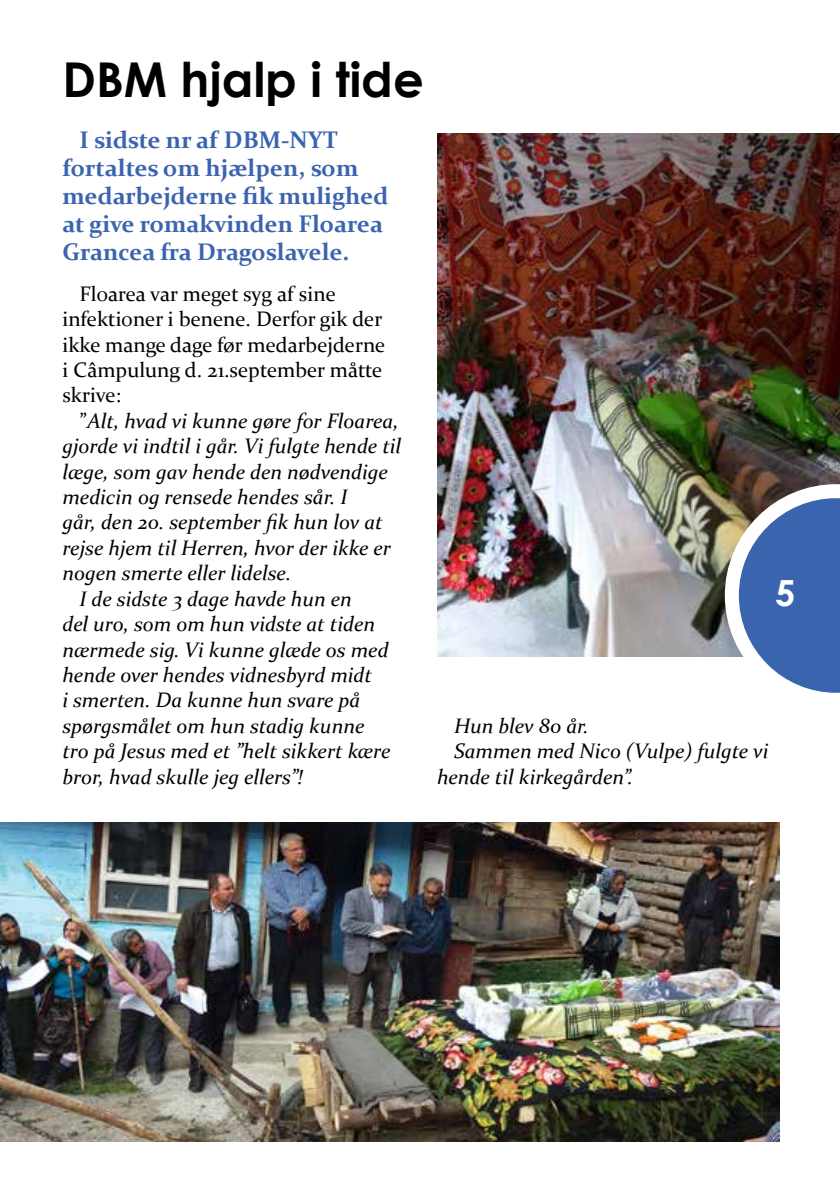
<style>
.page{position:relative;width:840px;height:1191px;background:#fff}
.page>*{position:absolute;margin:0;border:0;box-sizing:border-box;transform-origin:0 0}
.t1{font:700 48px "Century Gothic";color:#000}
.t2{font:700 36px "Century Gothic";color:#fff}
.t3{font:700 24px/28px "Constantia";color:#3b64af}
.t4{font:italic 21px "Constantia";color:#000}
.t5{font:21px/25.4px "Constantia";color:#000}
.s1{font-style:normal}
</style>
<div class="page">
<img style="left:437px;top:133px;width:402px;height:523px">
<svg style="left:724px;top:484px;width:115px;height:209px"></svg>
<img style="left:0;top:822px;width:779px;height:319px">
<h1 class="t1" style="left:62px;top:44px;width:362px">DBM hjalp i tide</h1>
<p class="t3" style="left:62px;top:125px;width:327px;text-indent:17px">I sidste nr af DBM-NYT fortaltes om hjælpen, som medarbejderne fik mulighed at give romakvinden Floarea<br>Grancea fra Dragoslavele.</p>
<p class="t5" style="left:62px;top:280px;width:324px;text-indent:17px">Floarea var meget syg af sine infektioner i benene. Derfor gik der ikke mange dage før medarbejderne i Câmpulung d. 21.september måtte skrive:</p>
<p class="t4" style="left:79px;top:406px;width:320px"><span class="s1">”</span>Alt, hvad vi kunne gøre for Floarea,</p>
<p class="t4" style="left:62px;top:432px;width:340px">gjorde vi indtil i går. Vi fulgte hende til</p>
<p class="t4" style="left:62px;top:457px;width:327px">læge, som gav hende den nødvendige</p>
<p class="t4" style="left:62px;top:482px;width:286px">medicin og rensede hendes sår. I</p>
<p class="t4" style="left:62px;top:508px;width:321px">går, den 20. september fik hun lov at</p>
<p class="t4" style="left:62px;top:533px;width:330px">rejse hjem til Herren, hvor der ikke er</p>
<p class="t4" style="left:62px;top:559px;width:230px">nogen smerte eller lidelse.</p>
<p class="t4" style="left:79px;top:584px;width:274px">I de sidste 3 dage havde hun en</p>
<p class="t4" style="left:62px;top:609px;width:314px">del uro, som om hun vidste at tiden</p>
<p class="t4" style="left:62px;top:635px;width:327px">nærmede sig. Vi kunne glæde os med</p>
<p class="t4" style="left:62px;top:660px;width:311px">hende over hendes vidnesbyrd midt</p>
<p class="t4" style="left:62px;top:686px;width:299px">i smerten. Da kunne hun svare på</p>
<p class="t4" style="left:62px;top:711px;width:303px">spørgsmålet om hun stadig kunne</p>
<p class="t4" style="left:62px;top:737px;width:329px">tro på Jesus med et ”helt sikkert kære</p>
<p class="t4" style="left:62px;top:762px;width:242px">bror, hvad skulle jeg ellers”!</p>
<h2 class="t2" style="left:774px;top:565px;width:22px">5</h2>
<p class="t4" style="left:454px;top:711px;width:136px">Hun blev 80 år.</p>
<p class="t4" style="left:454px;top:737px;width:316px">Sammen med Nico (Vulpe) fulgte vi</p>
<p class="t4" style="left:437px;top:762px;width:197px">hende til kirkegården”.</p>
</div>
